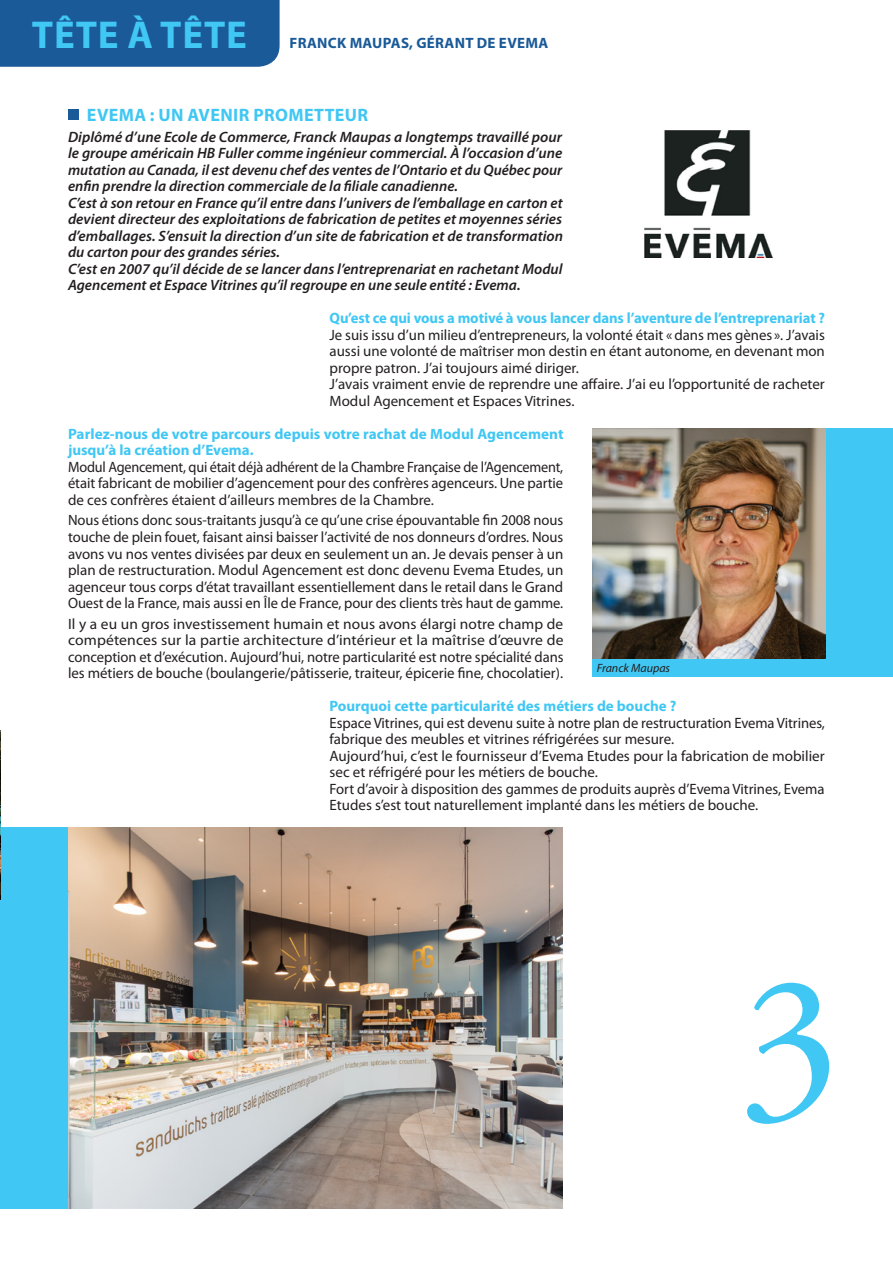
<style>
.page{position:relative;width:893px;height:1263px;background:#fff}
.page>*{position:absolute;margin:0;border:0;box-sizing:border-box;transform-origin:0 0}
.t1{font:700 39px "Myriad Pro";letter-spacing:.02em;color:#40c7f4}
.t2{font:700 18px "Myriad Pro";letter-spacing:.02em;color:#40c7f4}
.t3{font:15px/16.5px "Myriad Pro";color:#231f20}
.t4{font:italic 600 15px/16.5px "Myriad Pro";color:#231f20}
.t5{font:700 15px/16.5px "Myriad Pro";color:#40c7f4}
.t6{font:15px/16.5px "Myriad Pro";color:#231f20;text-align:justify;scale:.95 1}
.t7{font:700 15px "Myriad Pro";letter-spacing:.02em;color:#1a5a98}
.t8{font:italic 12px "Myriad Pro";color:#231f20}
</style>
<div class="page">
<div style="left:0;top:0;width:280px;height:67px;background:#1a5a98"></div>
<div style="left:68px;top:109px;width:11px;height:11px;background:#1a5a98"></div>
<div style="left:0;top:827px;width:68px;height:382px;background:#40c7f4"></div>
<div style="left:818px;top:428px;width:75px;height:240px;background:#40c7f4"></div>
<div style="left:592px;top:659px;width:301px;height:17px;background:#40c7f4"></div>
<img style="left:592px;top:428px;width:233px;height:231px">
<img style="left:0;top:730px;width:1px;height:169px">
<img style="left:68px;top:827px;width:495px;height:382px">
<img style="left:644px;top:130px;width:129px;height:128px">
<svg style="left:747px;top:983px;width:82px;height:141px"></svg>
<h1 class="t1" style="left:32px;top:9px;width:217px">TÊTE À TÊTE</h1>
<p class="t7" style="left:290px;top:33px;width:260px">FRANCK MAUPAS, GÉRANT DE EVEMA</p>
<p class="t2" style="left:87px;top:103px;width:283px">EVEMA : UN AVENIR PROMETTEUR</p>
<p class="t4" style="left:68px;top:128px;width:497px">Diplômé d’une Ecole de Commerce, Franck Maupas a longtemps travaillé pour le groupe américain HB Fuller comme ingénieur commercial. À l’occasion d’une mutation au Canada, il est devenu chef des ventes de l’Ontario et du Québec pour enfin prendre la direction commerciale de la filiale canadienne.<br>C’est à son retour en France qu’il entre dans l’univers de l’emballage en carton et devient directeur des exploitations de fabrication de petites et moyennes séries d’emballages. S’ensuit la direction d’un site de fabrication et de transformation du carton pour des grandes séries.<br>C’est en 2007 qu’il décide de se lancer dans l’entreprenariat en rachetant Modul Agencement et Espace Vitrines qu’il regroupe en une seule entité : Evema.</p>
<p class="t5" style="left:330px;top:309px;width:497px">Qu’est ce qui vous a motivé à vous lancer dans l’aventure de l’entreprenariat ?</p>
<p class="t3" style="left:330px;top:326px;width:497px">Je suis issu d’un milieu d’entrepreneurs, la volonté était «dans mes gènes ». J’avais aussi une volonté de maîtriser mon destin en étant autonome, en devenant mon propre patron. J’ai toujours aimé diriger.<br>J’avais vraiment envie de reprendre une affaire. J’ai eu l’opportunité de racheter Modul Agencement et Espaces Vitrines.</p>
<p class="t5" style="left:68px;top:425px;width:497px">Parlez-nous de votre parcours depuis votre rachat de Modul Agencement jusqu’à la création d’Evema.</p>
<p class="t6" style="left:68px;top:458px;width:523px">Modul Agencement, qui était déjà adhérent de la Chambre Française de l’Agencement, était fabricant de mobilier d’agencement pour des confrères agenceurs. Une partie de ces confrères étaient d’ailleurs membres de la Chambre.</p>
<p class="t3" style="left:68px;top:512px;width:497px;text-align:justify">Nous étions donc sous-traitants jusqu’à ce qu’une crise épouvantable fin 2008 nous touche de plein fouet, faisant ainsi baisser l’activité de nos donneurs d’ordres. Nous avons vu nos ventes divisées par deux en seulement un an. Je devais penser à un plan de restructuration. Modul Agencement est donc devenu Evema Etudes, un agenceur tous corps d’état travaillant essentiellement dans le retail dans le Grand Ouest de la France, mais aussi en Île de France, pour des clients très haut de gamme.</p>
<p class="t3" style="left:68px;top:615px;width:497px;text-align:justify">Il y a eu un gros investissement humain et nous avons élargi notre champ de compétences sur la partie architecture d’intérieur et la maîtrise d’œuvre de conception et d’exécution. Aujourd’hui, notre particularité est notre spécialité dans les métiers de bouche (boulangerie/pâtisserie, traiteur, épicerie fine, chocolatier).</p>
<p class="t5" style="left:330px;top:697px;width:348px">Pourquoi cette particularité des métiers de bouche ?</p>
<p class="t3" style="left:330px;top:714px;width:497px">Espace Vitrines, qui est devenu suite à notre plan de restructuration Evema Vitrines, fabrique des meubles et vitrines réfrigérées sur mesure.<br>Aujourd’hui, c’est le fournisseur d’Evema Etudes pour la fabrication de mobilier sec et réfrigéré pour les métiers de bouche.<br>Fort d’avoir à disposition des gammes de produits auprès d’Evema Vitrines, Evema Etudes s’est tout naturellement implanté dans les métiers de bouche.</p>
<p class="t8" style="left:597px;top:660px;width:75px">Franck Maupas</p>
</div>
